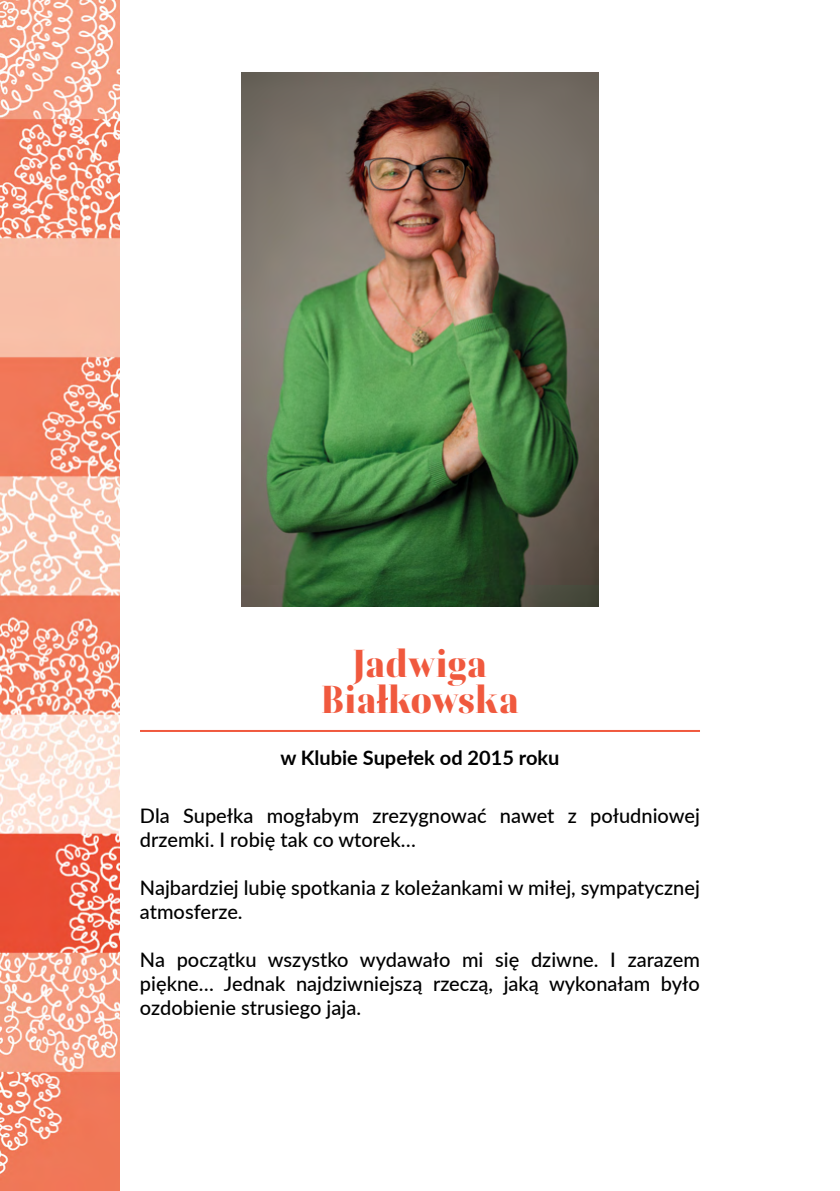
<style>
.page{position:relative;width:840px;height:1191px;background:#fff}
.page>*{position:absolute;margin:0;border:0;box-sizing:border-box;transform-origin:0 0}
.t1{font:900 38px/36px "Boska";letter-spacing:.025em;color:#f0593e;text-align:center}
.t2{font:500 20px/24px "Lato";color:#000}
.t3{font:700 20px "Lato";color:#000}
</style>
<div class="page">
<img style="left:0;top:0;width:119px;height:1190px">
<hr style="left:140px;top:730px;width:559px;height:2px;background:#f0593e">
<img style="left:242px;top:72px;width:355px;height:535px">
<svg style="left:376px;top:697px;width:12px;height:7px"></svg>
<h1 class="t1" style="left:321px;top:646px;width:198px">Jadwiga<br>Białkowska</h1>
<p class="t3" style="left:280px;top:743px;width:280px">w Klubie Supełek od 2015 roku</p>
<p class="t2" style="left:140px;top:802px;width:561px">Dla Supełka mogłabym zrezygnować nawet z południowej drzemki. I robię tak co wtorek…</p>
<p class="t2" style="left:140px;top:874px;width:561px">Najbardziej lubię spotkania z koleżankami w miłej, sympatycznej atmosferze.</p>
<p class="t2" style="left:140px;top:946px;width:561px;text-align:justify">Na początku wszystko wydawało mi się dziwne. I zarazem piękne… Jednak najdziwniejszą rzeczą, jaką wykonałam było ozdobienie strusiego jaja.</p>
</div>
